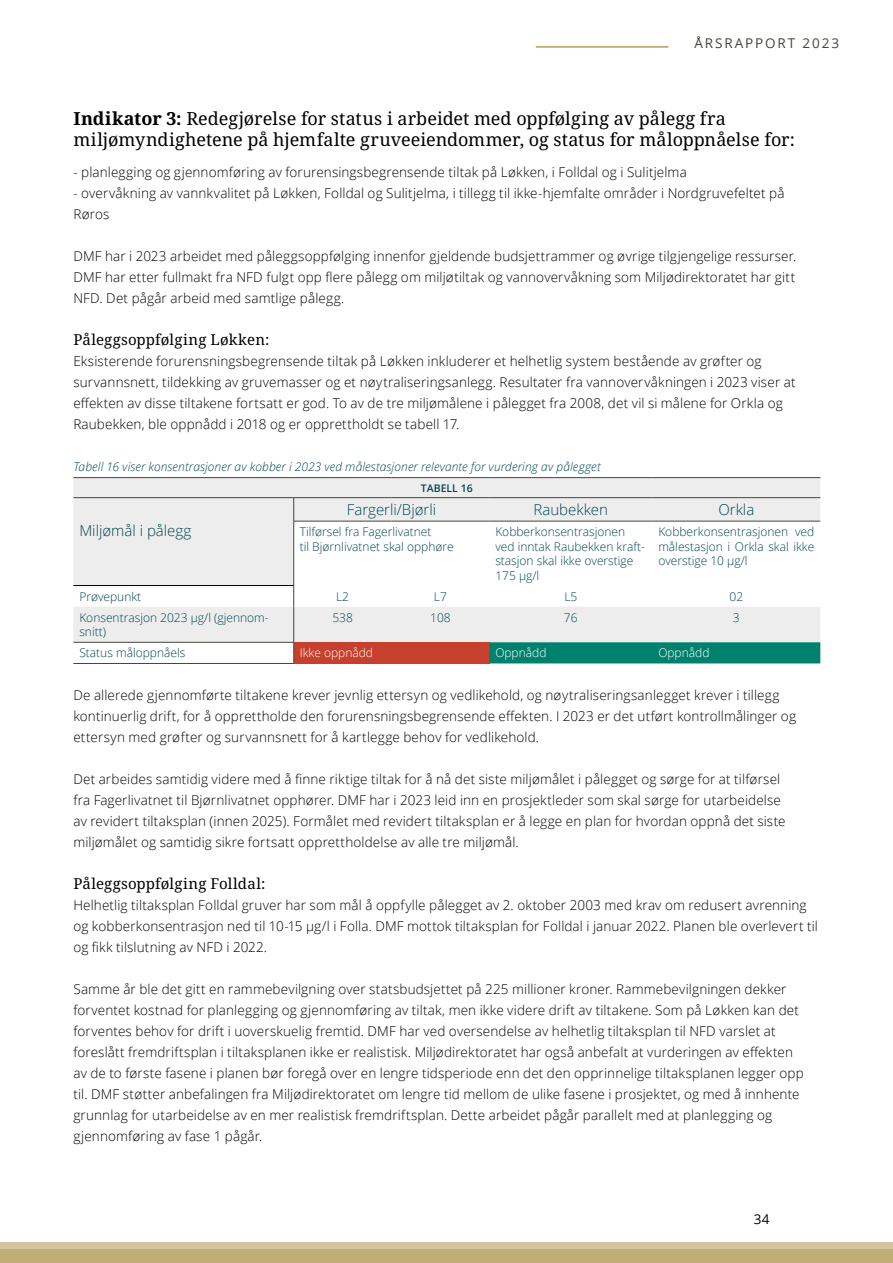
<style>
.page{position:relative;width:893px;height:1263px;background:#fff}
.page>*{position:absolute;margin:0;border:0;box-sizing:border-box;transform-origin:0 0}
.t1{font:18px/21px "Noto Serif";color:#000}
.t2{font:15px "Noto Serif";letter-spacing:.01em;color:#000}
.t3{font:300 15px "Open Sans";color:#004651}
.t4{font:300 13.5px/21px "Open Sans";letter-spacing:.01em;color:#000}
.t5{font:13.5px "Open Sans";letter-spacing:.14em;color:#43473a}
.t6{font:13.5px "Open Sans";color:#000}
.t7{font:300 12px/14.4px "Open Sans";color:#004651}
.t8{font:italic 300 12px "Open Sans";letter-spacing:.01em;color:#004651}
.t9{font:300 12px "Open Sans";color:#fff}
.t10{font:600 10.5px "Open Sans";color:#004651}
.s1{font-weight:700}
</style>
<div class="page">
<hr style="left:536px;top:46px;width:132px;height:2px;background:#c1ad76">
<div style="left:0;top:1242px;width:893px;height:8px;background:#d4c59f"></div>
<div style="left:0;top:1250px;width:893px;height:13px;background:#c1ad76"></div>
<div style="left:73px;top:478px;width:747px;height:43px;background:#ededed"></div>
<svg style="left:73px;top:521px;width:747px;height:121px"></svg>
<div style="left:294px;top:642px;width:195px;height:21px;background:#c7402e"></div>
<div style="left:489px;top:642px;width:331px;height:21px;background:#00816e"></div>
<hr style="left:293px;top:521px;width:1px;height:64px;background:#43473a">
<svg style="left:293px;top:586px;width:1px;height:21px"></svg>
<hr style="left:293px;top:607px;width:1px;height:35px;background:#43473a">
<hr style="left:294px;top:521px;width:97px;height:1px;background:#43473a">
<hr style="left:391px;top:521px;width:98px;height:1px;background:#43473a">
<hr style="left:489px;top:521px;width:163px;height:1px;background:#43473a">
<hr style="left:652px;top:521px;width:168px;height:1px;background:#43473a">
<svg style="left:293px;top:498px;width:1px;height:23px"></svg>
<hr style="left:73px;top:585px;width:221px;height:1px;background:#000">
<hr style="left:73px;top:477px;width:221px;height:1px;background:#43473a">
<hr style="left:294px;top:477px;width:97px;height:1px;background:#43473a">
<hr style="left:391px;top:477px;width:98px;height:1px;background:#43473a">
<hr style="left:489px;top:477px;width:163px;height:1px;background:#43473a">
<hr style="left:652px;top:477px;width:168px;height:1px;background:#43473a">
<hr style="left:73px;top:497px;width:221px;height:1px;background:#43473a">
<hr style="left:294px;top:497px;width:97px;height:1px;background:#43473a">
<hr style="left:391px;top:497px;width:98px;height:1px;background:#43473a">
<hr style="left:489px;top:497px;width:163px;height:1px;background:#43473a">
<hr style="left:652px;top:497px;width:168px;height:1px;background:#43473a">
<hr style="left:73px;top:642px;width:221px;height:1px;background:#43473a">
<svg style="left:293px;top:642px;width:1px;height:21px"></svg>
<hr style="left:73px;top:663px;width:221px;height:1px;background:#43473a">
<p class="t5" style="left:694px;top:33px;width:146px">ÅRSRAPPORT 2023</p>
<h1 class="t1" style="left:73px;top:108px;width:723px"><span class="s1">Indikator 3:</span> Redegjørelse for status i arbeidet med oppfølging av pålegg fra miljømyndighetene på hjemfalte gruveeiendommer, og status for måloppnåelse for:</h1>
<p class="t4" style="left:73px;top:162px;width:615px">- planlegging og gjennomføring av forurensingsbegrensende tiltak på Løkken, i Folldal og i Sulitjelma</p>
<p class="t4" style="left:73px;top:183px;width:713px">- overvåkning av vannkvalitet på Løkken, Folldal og Sulitjelma, i tillegg til ikke-hjemfalte områder i Nordgruvefeltet på<br>Røros</p>
<p class="t4" style="left:73px;top:246px;width:724px;text-align:justify">DMF har i 2023 arbeidet med påleggsoppfølging innenfor gjeldende budsjettrammer og øvrige tilgjengelige ressurser.<br>DMF har etter fullmakt fra NFD fulgt opp flere pålegg om miljøtiltak og vannovervåkning som Miljødirektoratet har gitt NFD. Det pågår arbeid med samtlige pålegg.</p>
<p class="t2" style="left:73px;top:330px;width:198px">Påleggsoppfølging Løkken:</p>
<p class="t4" style="left:73px;top:351px;width:724px">Eksisterende forurensningsbegrensende tiltak på Løkken inkluderer et helhetlig system bestående av grøfter og survannsnett, tildekking av gruvemasser og et nøytraliseringsanlegg. Resultater fra vannovervåkningen i 2023 viser at effekten av disse tiltakene fortsatt er god. To av de tre miljømålene i pålegget fra 2008, det vil si målene for Orkla og Raubekken, ble oppnådd i 2018 og er opprettholdt se tabell 17.</p>
<p class="t8" style="left:73px;top:459px;width:529px">Tabell 16 viser konsentrasjoner av kobber i 2023 ved målestasjoner relevante for vurdering av pålegget</p>
<p class="t10" style="left:421px;top:481px;width:53px">TABELL 16</p>
<p class="t3" style="left:79px;top:520px;width:113px">Miljømål i pålegg</p>
<p class="t3" style="left:347px;top:499px;width:91px">Fargerli/Bjørli</p>
<p class="t3" style="left:534px;top:499px;width:76px">Raubekken</p>
<p class="t3" style="left:718px;top:499px;width:37px">Orkla</p>
<p class="t7" style="left:300px;top:524px;width:155px">Tilførsel fra Fagerlivatnet<br>til Bjørnlivatnet skal opphøre</p>
<p class="t7" style="left:495px;top:524px;width:151px">Kobberkonsentrasjonen ved inntak Raubekken kraft&shy;stasjon skal ikke overstige<br>175 µg/l</p>
<p class="t7" style="left:658px;top:524px;width:158px;text-align:justify">Kobberkonsentrasjonen ved målestasjon i Orkla skal ikke overstige 10 µg/l</p>
<p class="t7" style="left:79px;top:589px;width:63px">Prøvepunkt</p>
<p class="t7" style="left:336px;top:589px;width:15px">L2</p>
<p class="t7" style="left:434px;top:589px;width:15px">L7</p>
<p class="t7" style="left:564px;top:589px;width:15px">L5</p>
<p class="t7" style="left:729px;top:589px;width:15px">02</p>
<p class="t7" style="left:79px;top:610px;width:191px">Konsentrasjon 2023 µg/l (gjennom&shy;snitt)</p>
<p class="t7" style="left:332px;top:610px;width:22px">538</p>
<p class="t7" style="left:430px;top:610px;width:22px">108</p>
<p class="t7" style="left:564px;top:610px;width:15px">76</p>
<p class="t7" style="left:733px;top:610px;width:8px">3</p>
<p class="t7" style="left:79px;top:646px;width:108px">Status måloppnåels</p>
<p class="t9" style="left:300px;top:645px;width:75px">Ikke oppnådd</p>
<p class="t9" style="left:495px;top:645px;width:53px">Oppnådd</p>
<p class="t9" style="left:658px;top:645px;width:53px">Oppnådd</p>
<p class="t4" style="left:73px;top:684px;width:724px">De allerede gjennomførte tiltakene krever jevnlig ettersyn og vedlikehold, og nøytraliseringsanlegget krever i tillegg kontinuerlig drift, for å opprettholde den forurensningsbegrensende effekten. I 2023 er det utført kontrollmålinger og ettersyn med grøfter og survannsnett for å kartlegge behov for vedlikehold.</p>
<p class="t4" style="left:73px;top:768px;width:714px">Det arbeides samtidig videre med å finne riktige tiltak for å nå det siste miljømålet i pålegget og sørge for at tilførsel fra Fagerlivatnet til Bjørnlivatnet opphører. DMF har i 2023 leid inn en prosjektleder som skal sørge for utarbeidelse av revidert tiltaksplan (innen 2025). Formålet med revidert tiltaksplan er å legge en plan for hvordan oppnå det siste miljømålet og samtidig sikre fortsatt opprettholdelse av alle tre miljømål.</p>
<p class="t2" style="left:73px;top:873px;width:194px">Påleggsoppfølging Folldal:</p>
<p class="t4" style="left:73px;top:894px;width:746px">Helhetlig tiltaksplan Folldal gruver har som mål å oppfylle pålegget av 2. oktober 2003 med krav om redusert avrenning og kobberkonsentrasjon ned til 10-15 µg/l i Folla. DMF mottok tiltaksplan for Folldal i januar 2022. Planen ble overlevert til og fikk tilslutning av NFD i 2022.</p>
<p class="t4" style="left:73px;top:978px;width:732px">Samme år ble det gitt en rammebevilgning over statsbudsjettet på 225 millioner kroner. Rammebevilgningen dekker forventet kostnad for planlegging og gjennomføring av tiltak, men ikke videre drift av tiltakene. Som på Løkken kan det forventes behov for drift i uoverskuelig fremtid. DMF har ved oversendelse av helhetlig tiltaksplan til NFD varslet at foreslått fremdriftsplan i tiltaksplanen ikke er realistisk. Miljødirektoratet har også anbefalt at vurderingen av effekten av de to første fasene i planen bør foregå over en lengre tidsperiode enn det den opprinnelige tiltaksplanen legger opp til. DMF støtter anbefalingen fra Miljødirektoratet om lengre tid mellom de ulike fasene i prosjektet, og med å innhente grunnlag for utarbeidelse av en mer realistisk fremdriftsplan. Dette arbeidet pågår parallelt med at planlegging og gjennomføring av fase 1 pågår.</p>
<p class="t6" style="left:754px;top:1209px;width:17px">34</p>
</div>
